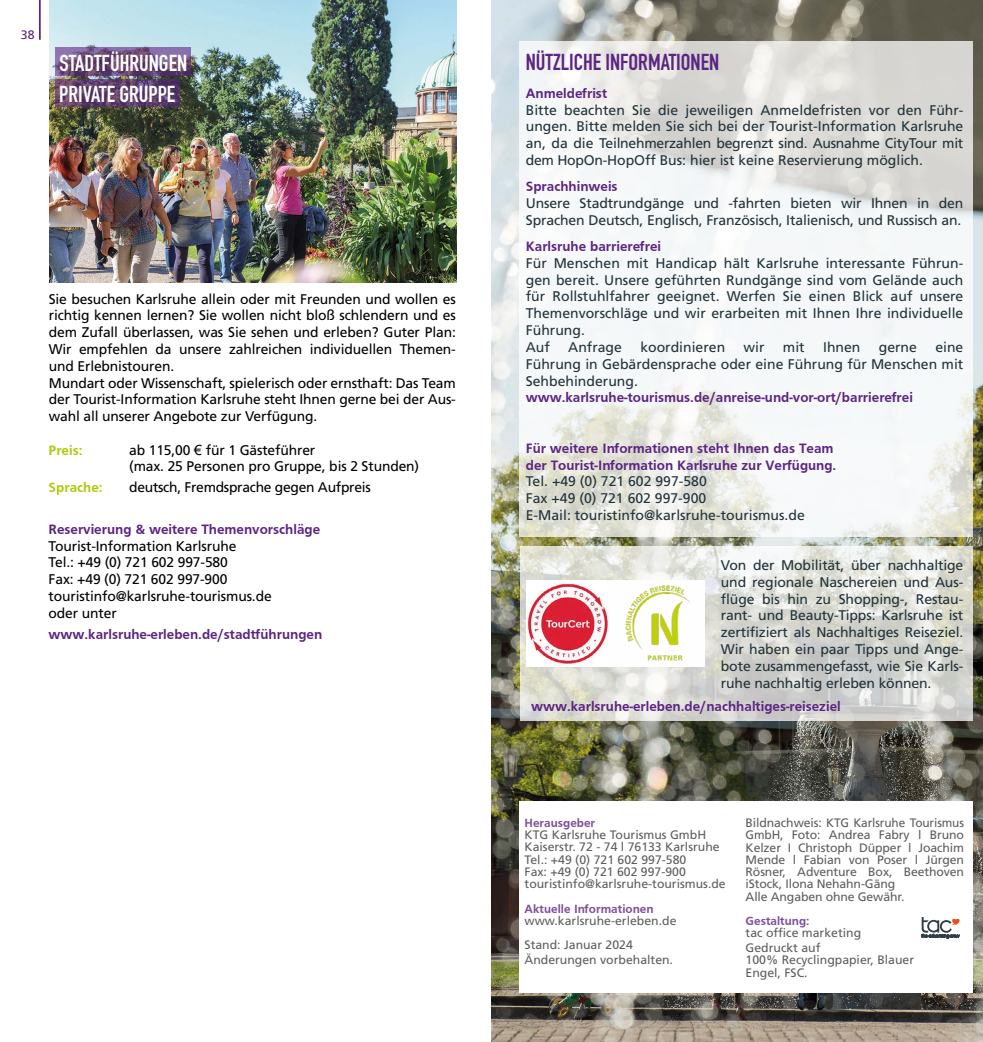
<style>
.page{position:relative;width:983px;height:1042px;background:#fff}
.page>*{position:absolute;margin:0;border:0;box-sizing:border-box;transform-origin:0 0}
.t1{font:700 22.75px/31px "DIN Condensed";color:#fff}
.t2{font:700 22.75px "DIN Condensed";color:#5c2483}
.t3{font:14px/16.8px "Frutiger";color:#21333a;text-align:justify}
.t4{font:14px/16.8px "Frutiger";letter-spacing:-.01em;color:#000}
.t5{font:700 14px/16.8px "Frutiger";color:#5c2483}
.t6{font:700 14px "Frutiger";color:#afca0b}
.t7{font:12.25px/12.2px "Frutiger";color:#5f5e5e}
.t8{font:700 12.25px "Frutiger";color:#7d4f9b}
.t9{font:12.25px "Frutiger";color:#5c2483}
.s1{font-family:"Arial"}
</style>
<div class="page">
<hr style="left:39px;top:0;width:2px;height:40px;background:#5c2483">
<img style="left:50px;top:0;width:406px;height:282px">
<svg style="left:55px;top:47px;width:135px;height:29px;background:#6d4f7e"></svg>
<svg style="left:55px;top:79px;width:124px;height:28px;background:#5e3e6a"></svg>
<img style="left:491px;top:0;width:491px;height:1042px">
<svg style="left:519px;top:41px;width:453px;height:495px;fill:#f5f7f8"></svg>
<div style="left:519px;top:802px;width:453px;height:191px;background:#fff"></div>
<svg style="left:921px;top:917px;width:38px;height:21px"></svg>
<svg style="left:519px;top:546px;width:453px;height:175px;background:#dbdcd6"></svg>
<img style="left:526px;top:580px;width:83px;height:87px">
<svg style="left:609px;top:580px;width:95px;height:87px"></svg>
<p class="t9" style="left:21px;top:28px;width:15px">38</p>
<h1 class="t1" style="left:59px;top:47px;width:130px">STADTFÜHRUNGEN<br>PRIVATE GRUPPE</h1>
<p class="t4" style="left:49px;top:290px;width:408px">Sie besuchen Karlsruhe allein oder mit Freunden und wollen es richtig kennen lernen? Sie wollen nicht bloß schlendern und es dem Zufall überlassen, was Sie sehen und erleben? Guter Plan:<br>Wir empfehlen da unsere zahlreichen individuellen Themen&shy;und Erlebnistouren.<br>Mundart oder Wissenschaft, spielerisch oder ernsthaft: Das Team der Tourist-Information Karlsruhe steht Ihnen gerne bei der Aus&shy;wahl all unserer Angebote zur Verfügung.</p>
<p class="t6" style="left:49px;top:442px;width:35px">Preis:</p>
<p class="t4" style="left:129px;top:441px;width:291px">ab 115,00 <span class="s1">€</span> für 1 Gästeführer<br>(max. 25 Personen pro Gruppe, bis 2 Stunden)</p>
<p class="t6" style="left:49px;top:480px;width:55px">Sprache:</p>
<p class="t4" style="left:129px;top:479px;width:243px">deutsch, Fremdsprache gegen Aufpreis</p>
<p class="t5" style="left:49px;top:520px;width:273px">Reservierung &amp; weitere Themenvorschläge</p>
<p class="t4" style="left:49px;top:537px;width:224px">Tourist-Information Karlsruhe<br>Tel.: +49 (0) 721 602 997-580<br>Fax: +49 (0) 721 602 997-900 touristinfo@karlsruhe-tourismus.de oder unter</p>
<p class="t5" style="left:49px;top:625px;width:275px">www.karlsruhe-erleben.de/stadtführungen</p>
<h1 class="t2" style="left:525px;top:46px;width:195px">NÜTZLICHE INFORMATIONEN</h1>
<p class="t5" style="left:525px;top:84px;width:83px">Anmeldefrist</p>
<p class="t3" style="left:525px;top:101px;width:439px">Bitte beachten Sie die jeweiligen Anmeldefristen vor den Führ&shy;ungen. Bitte melden Sie sich bei der Tourist-Information Karlsruhe an, da die Teilnehmerzahlen begrenzt sind. Ausnahme CityTour mit dem HopOn-HopOff Bus: hier ist keine Reservierung möglich.</p>
<p class="t5" style="left:525px;top:178px;width:93px">Sprachhinweis</p>
<p class="t3" style="left:525px;top:195px;width:439px">Unsere Stadtrundgänge und -fahrten bieten wir Ihnen in den<br>Sprachen Deutsch, Englisch, Französisch, Italienisch, und Russisch an.</p>
<p class="t5" style="left:525px;top:238px;width:137px">Karlsruhe barrierefrei</p>
<p class="t3" style="left:525px;top:254px;width:439px;text-align:left">Für Menschen mit Handicap hält Karlsruhe interessante Führun&shy;gen bereit. Unsere geführten Rundgänge sind vom Gelände auch für Rollstuhlfahrer geeignet. Werfen Sie einen Blick auf unsere Themenvorschläge und wir erarbeiten mit Ihnen Ihre individuelle Führung.<br>Auf</p>
<p class="t3" style="left:568px;top:338px;width:55px">Anfrage</p>
<p class="t3" style="left:640px;top:338px;width:86px">koordinieren</p>
<p class="t3" style="left:743px;top:338px;width:22px">wir</p>
<p class="t3" style="left:782px;top:338px;width:23px">mit</p>
<p class="t3" style="left:822px;top:338px;width:39px">Ihnen</p>
<p class="t3" style="left:878px;top:338px;width:40px">gerne</p>
<p class="t3" style="left:525px;top:338px;width:439px;text-indent:409px">eine Führung in Gebärdensprache oder eine Führung für Menschen mit Sehbehinderung.</p>
<p class="t5" style="left:525px;top:389px;width:388px">www.karlsruhe-tourismus.de/anreise-und-vor-ort/barrierefrei</p>
<p class="t5" style="left:525px;top:439px;width:312px">Für weitere Informationen steht Ihnen das Team der Tourist-Information Karlsruhe zur Verfügung.</p>
<p class="t3" style="left:525px;top:473px;width:280px;text-align:left">Tel. +49 (0) 721 602 997-580<br>Fax +49 (0) 721 602 997-900<br>E-Mail: touristinfo@karlsruhe-tourismus.de</p>
<p class="t3" style="left:720px;top:556px;width:244px">Von der Mobilität, über nachhaltige und regionale Naschereien und Aus&shy;flüge bis hin zu Shopping-, Restau&shy;rant- und Beauty-Tipps: Karlsruhe ist zertifiziert als Nachhaltiges Reiseziel.<br>Wir haben ein paar Tipps und Ange&shy;bote zusammengefasst, wie Sie Karls&shy;ruhe nachhaltig erleben können.</p>
<p class="t5" style="left:531px;top:698px;width:311px">www.karlsruhe-erleben.de/nachhaltiges-reiseziel</p>
<p class="t7" style="left:745px;top:816px;width:220px">Bildnachweis: KTG Karlsruhe Tourismus<br>GmbH, Foto: Andrea Fabry l Bruno<br>Kelzer I Christoph Düpper l Joachim<br>Mende l Fabian von Poser l Jürgen<br>Rösner, Adventure Box, Beethoven iStock, Ilona Nehahn-Gäng<br>Alle Angaben ohne Gewähr.</p>
<p class="t8" style="left:745px;top:914px;width:65px">Gestaltung:</p>
<p class="t7" style="left:745px;top:927px;width:117px">tac office marketing</p>
<p class="t8" style="left:524px;top:816px;width:72px">Herausgeber</p>
<p class="t7" style="left:524px;top:829px;width:203px">KTG Karlsruhe Tourismus GmbH<br>Kaiserstr. 72 - 74 l 76133 Karlsruhe<br>Tel.: +49 (0) 721 602 997-580<br>Fax: +49 (0) 721 602 997-900 touristinfo@karlsruhe-tourismus.de</p>
<p class="t8" style="left:524px;top:901px;width:130px">Aktuelle Informationen</p>
<p class="t7" style="left:524px;top:914px;width:153px">www.karlsruhe-erleben.de</p>
<p class="t7" style="left:524px;top:937px;width:150px;line-height:14.7px">Stand: Januar 2024<br>Änderungen vorbehalten.</p>
<p class="t7" style="left:745px;top:942px;width:170px">Gedruckt auf<br>100% Recyclingpapier, Blauer<br>Engel, FSC.</p>
</div>
